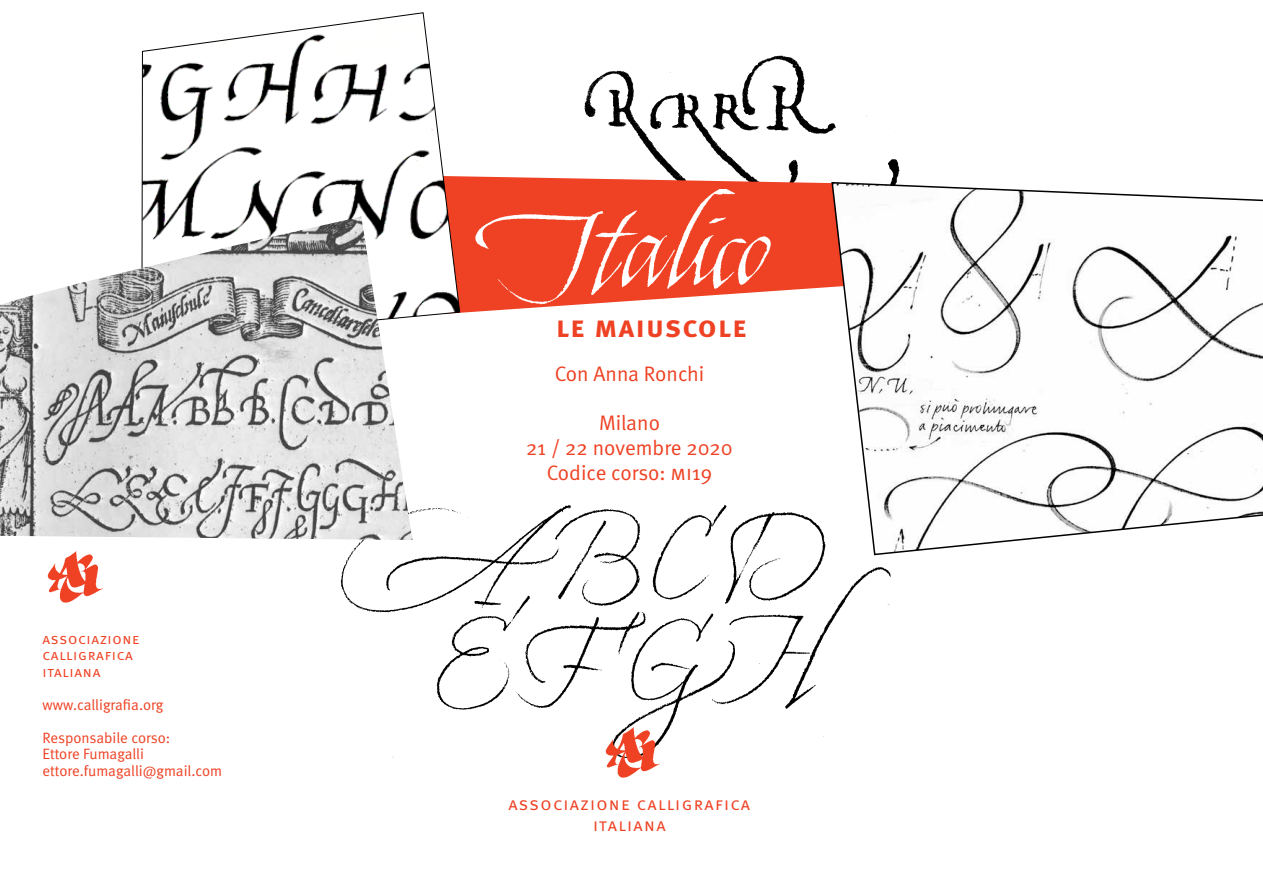
<style>
.page{position:relative;width:1263px;height:893px;background:#fff}
.page>*{position:absolute;margin:0;border:0;box-sizing:border-box;transform-origin:0 0}
.t1{font:30px "Meta Bold Caps";letter-spacing:.05em;color:#ef4123}
.t2{font:21px/25.2px "Meta Normal";color:#ef4123;text-align:center}
.t3{font:18px/21.6px "Meta Normal Caps";letter-spacing:.075em;color:#ef4123;text-align:center}
.t4{font:15px/16.5px "Meta Normal";letter-spacing:-.005em;color:#ef4123}
.t5{font:15px/16.5px "Meta Normal Caps";letter-spacing:.05em;color:#ef4123}
.s1{font-family:"Meta Normal Caps"}
</style>
<div class="page">
<img style="left:584px;top:55px;width:316px;height:126px">
<img style="left:340px;top:505px;width:551px;height:253px">
<img style="left:604px;top:725px;width:58px;height:53px">
<img style="left:47px;top:551px;width:56px;height:52px">
<svg style="left:460px;top:176px;width:400px;height:137px;fill:#ef4123"></svg>
<img style="left:466px;top:190px;width:308px;height:123px">
<svg style="left:141px;top:13px;width:319px;height:305px"></svg>
<img style="left:0;top:217px;width:412px;height:323px">
<svg style="left:830px;top:181px;width:433px;height:375px"></svg>
<p class="t5" style="left:43px;top:630px;width:98px">associazione calligrafica italiana</p>
<p class="t4" style="left:43px;top:696px;width:122px">www.calligrafia.org</p>
<p class="t4" style="left:43px;top:729px;width:181px">Responsabile corso:<br>Ettore Fumagalli ettore.fumagalli@gmail.com</p>
<h1 class="t1" style="left:556px;top:309px;width:192px">le maiuscole</h1>
<h2 class="t2" style="left:555px;top:361px;width:151px">Con Anna Ronchi</h2>
<h2 class="t2" style="left:526px;top:410px;width:208px">Milano<br>21 / 22 novembre 2020<br>Codice corso: <span class="s1">mi19</span></h2>
<p class="t3" style="left:508px;top:793px;width:243px">associazione calligrafica italiana</p>
</div>
